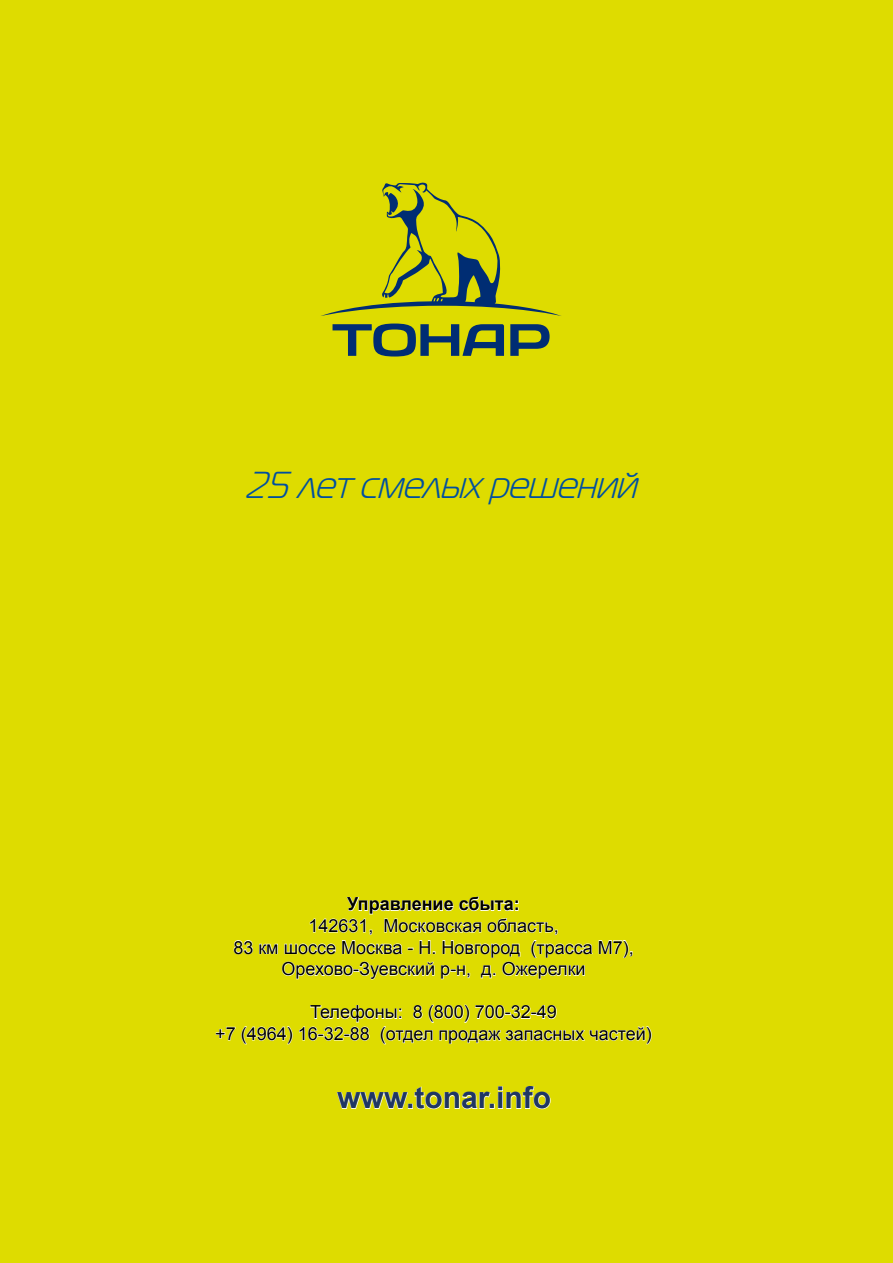
<style>
.page{position:relative;width:893px;height:1263px;background:#dedc00}
.page>*{position:absolute;margin:0;border:0;box-sizing:border-box;transform-origin:0 0}
.t1{font:italic 37.5px "Magistral C";color:#004f9f}
.t2{font:700 30px "Arial";color:#1f3664}
.t3{font:18px/21.6px "Arial";color:#000;text-align:center}
.t4{font:700 18px "Arial";color:#000}
</style>
<div class="page">
<svg style="left:337px;top:1086px;width:214px;height:23px"></svg>
<svg style="left:321px;top:182px;width:240px;height:134px"></svg>
<svg style="left:510px;top:324px;width:40px;height:32px"></svg>
<svg style="left:333px;top:323px;width:171px;height:33px"></svg>
<svg style="left:233px;top:940px;width:20px;height:14px"></svg>
<svg style="left:259px;top:896px;width:374px;height:84px"></svg>
<svg style="left:215px;top:1026px;width:78px;height:18px"></svg>
<svg style="left:299px;top:1004px;width:353px;height:40px"></svg>
<h1 class="t1" style="left:244px;top:465px;width:404px">25 летсмелыхрешений</h1>
<p class="t4" style="left:347px;top:892px;width:174px">Управление сбыта:</p>
<p class="t3" style="left:233px;top:915px;width:402px">142631, Московская область,<br>83 км шоссе Москва - Н. Новгород (трасса M7),<br>Орехово-Зуевский р-н, д. Ожерелки</p>
<p class="t3" style="left:215px;top:1001px;width:438px">Телефоны: 8 (800) 700-32-49<br>+7 (4964) 16-32-88 (отдел продаж запасных частей)</p>
<h2 class="t2" style="left:337px;top:1078px;width:215px">www.tonar.info</h2>
</div>
